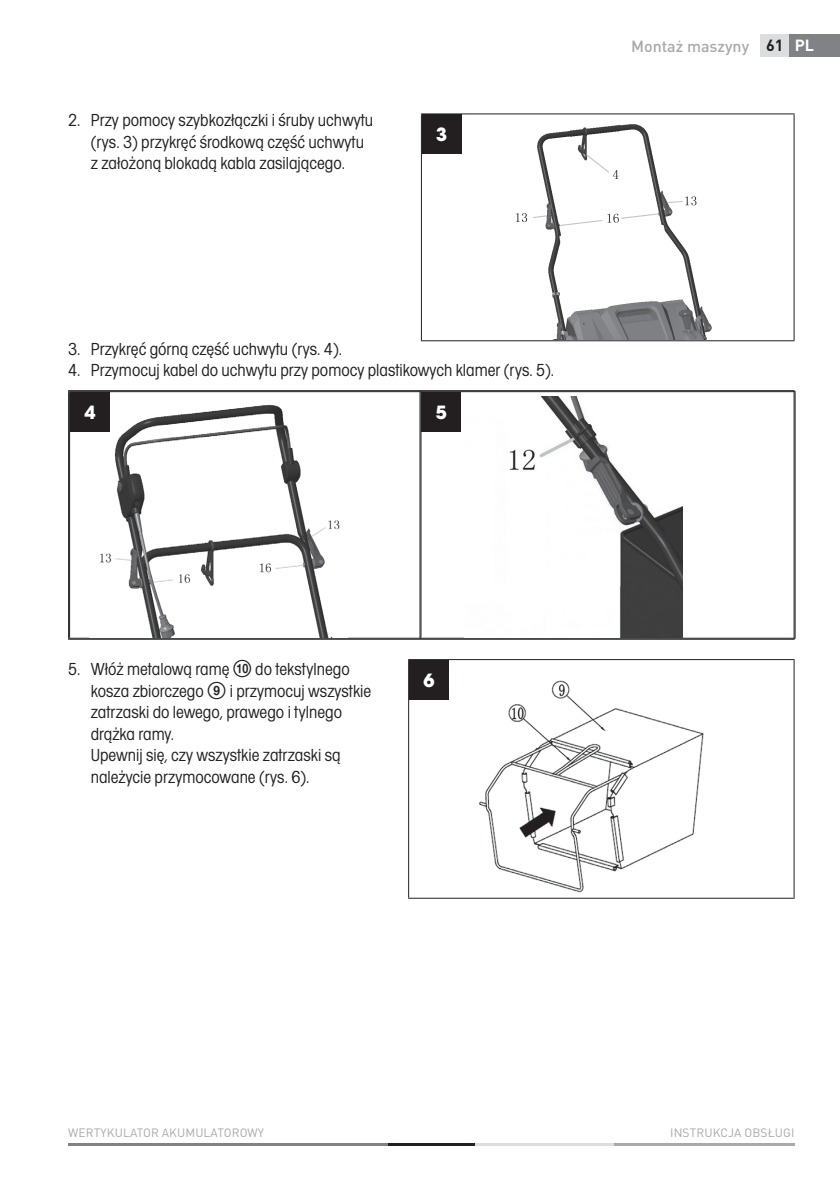
<style>
.page{position:relative;width:840px;height:1191px;background:#fff}
.page>*{position:absolute;margin:0;border:0;box-sizing:border-box;transform-origin:0 0}
.t1{font:700 20px "Avant Gar Got Itc TOT";color:#fff}
.t2{font:18px/21.6px "Avant Gar Got Itc TOT Boo Con";color:#231f20}
.t3{font:500 16px "DIN Pro";color:#a8a9ad}
.t4{font:700 16px "DIN Pro";color:#231f20}
.t5{font:12px "DIN Pro";letter-spacing:.01em;color:#a8a9ad}
.s1{color:#fff}
.s2{font-family:"Zz 3"}
</style>
<div class="page">
<hr style="left:613px;top:1142px;width:181px;height:3px;background:#a8a9ad">
<hr style="left:474px;top:1142px;width:139px;height:3px;background:#dcdddf">
<hr style="left:68px;top:1142px;width:319px;height:3px;background:#808285">
<hr style="left:387px;top:1142px;width:87px;height:3px;background:#231f20">
<hr style="left:420px;top:113px;width:374px;height:1px;background:#231f20">
<hr style="left:420px;top:114px;width:1px;height:226px;background:#231f20">
<hr style="left:793px;top:114px;width:1px;height:226px;background:#231f20">
<hr style="left:420px;top:340px;width:374px;height:1px;background:#231f20">
<img style="left:516px;top:124px;width:196px;height:215px">
<div style="left:421px;top:114px;width:40px;height:40px;background:#231f20"></div>
<hr style="left:420px;top:390px;width:374px;height:1px;background:#231f20">
<hr style="left:793px;top:391px;width:1px;height:248px;background:#231f20">
<hr style="left:420px;top:639px;width:374px;height:1px;background:#231f20">
<hr style="left:68px;top:390px;width:352px;height:1px;background:#231f20">
<hr style="left:68px;top:391px;width:1px;height:248px;background:#231f20">
<hr style="left:419px;top:391px;width:1px;height:248px;background:#231f20">
<hr style="left:68px;top:639px;width:352px;height:1px;background:#231f20">
<hr style="left:421px;top:391px;width:374px;height:1px;background:#231f20">
<hr style="left:794px;top:392px;width:1px;height:246px;background:#231f20">
<hr style="left:421px;top:638px;width:374px;height:1px;background:#231f20">
<hr style="left:69px;top:391px;width:352px;height:1px;background:#231f20">
<hr style="left:69px;top:392px;width:1px;height:246px;background:#231f20">
<hr style="left:420px;top:392px;width:1px;height:246px;background:#231f20">
<hr style="left:69px;top:638px;width:352px;height:1px;background:#231f20">
<img style="left:100px;top:404px;width:240px;height:234px">
<div style="left:70px;top:392px;width:40px;height:40px;background:#231f20"></div>
<img style="left:509px;top:397px;width:173px;height:240px">
<div style="left:421px;top:392px;width:40px;height:40px;background:#231f20"></div>
<hr style="left:408px;top:659px;width:386px;height:1px;background:#231f20">
<hr style="left:408px;top:660px;width:1px;height:237px;background:#231f20">
<hr style="left:793px;top:660px;width:1px;height:237px;background:#231f20">
<hr style="left:408px;top:897px;width:386px;height:1px;background:#231f20">
<img style="left:479px;top:680px;width:225px;height:213px">
<div style="left:409px;top:660px;width:39px;height:40px;background:#231f20"></div>
<div style="left:788px;top:34px;width:51px;height:23px;background:#808285"></div>
<div style="left:760px;top:34px;width:28px;height:23px;background:#dcdddf"></div>
<p class="t2" style="left:91px;top:111px;width:284px;text-indent:-23px">2. Przy pomocy szybkozłączki i śruby uchwytu (rys. 3) przykręć środkową część uchwytu z założoną blokadą kabla zasilającego.</p>
<p class="t1" style="left:436px;top:127px;width:12px">3</p>
<p class="t2" style="left:68px;top:340px;width:275px">3. Przykręć górną część uchwytu (rys. 4).</p>
<p class="t2" style="left:68px;top:361px;width:487px">4. Przymocuj kabel do uchwytu przy pomocy plastikowych klamer (rys. 5).</p>
<p class="t1" style="left:84px;top:405px;width:13px">4</p>
<p class="t1" style="left:435px;top:405px;width:13px">5</p>
<p class="t3" style="left:630px;top:40px;width:119px">Montaż maszyny</p>
<p class="t4" style="left:765px;top:37px;width:50px">61 <span class="s1">PL</span></p>
<p class="t2" style="left:91px;top:659px;width:282px;text-indent:-23px">5. Włóż metalową ramę <span class="s2">0</span> do tekstylnego kosza zbiorczego <span class="s2">9</span> i przymocuj wszystkie zatrzaski do lewego, prawego i tylnego drążka ramy.<br>Upewnij się, czy wszystkie zatrzaski są należycie przymocowane (rys. 6).</p>
<p class="t1" style="left:423px;top:673px;width:13px">6</p>
<p class="t5" style="left:68px;top:1126px;width:197px">WERTYKULATOR AKUMULATOROWY</p>
<p class="t5" style="left:669px;top:1126px;width:126px">INSTRUKCJA OBSŁUGI</p>
</div>
